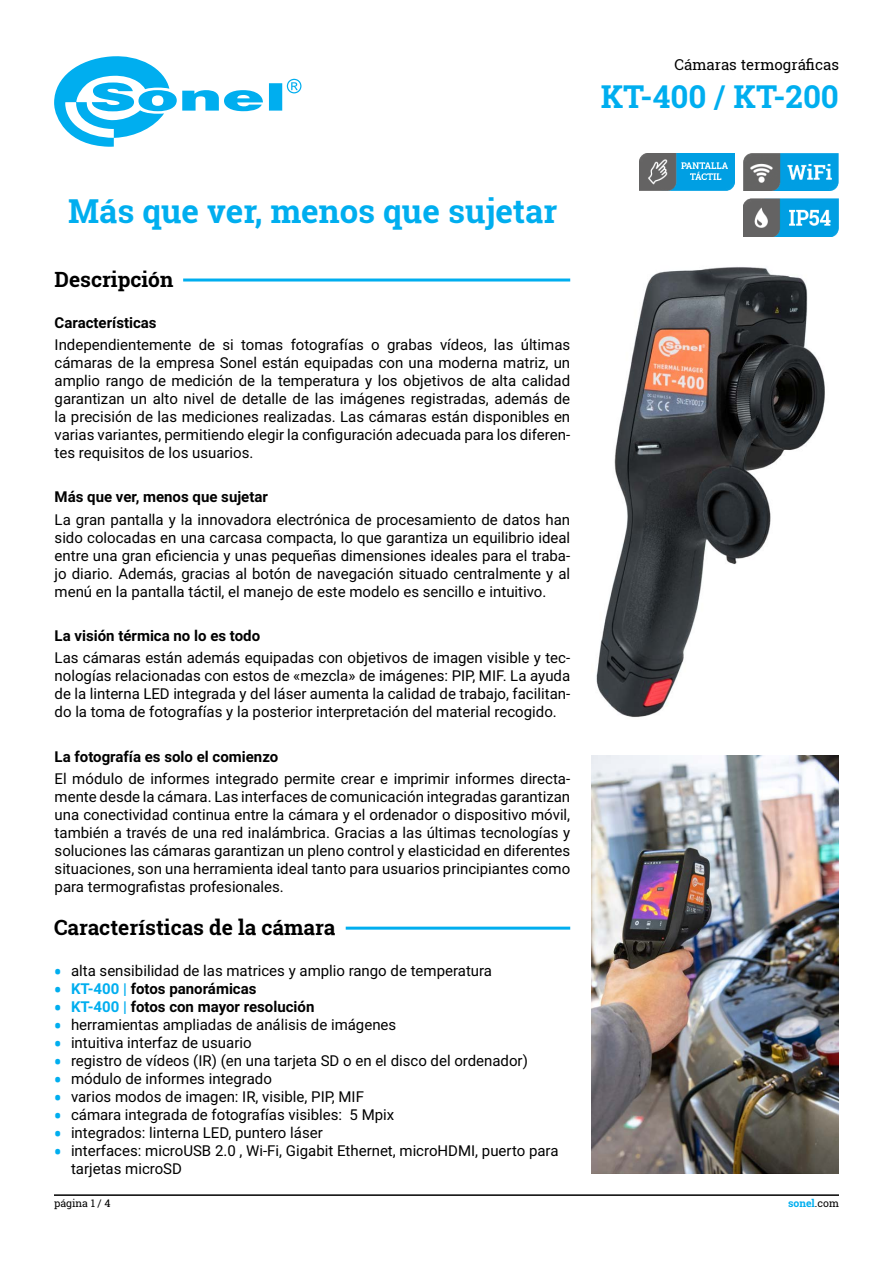
<style>
.page{position:relative;width:893px;height:1263px;background:#fff}
.page>*{position:absolute;margin:0;border:0;box-sizing:border-box;transform-origin:0 0}
.t1{font:700 33px "Roboto Slab";color:#00aeef}
.t2{font:700 31.5px "Roboto Slab";color:#00aeef}
.t3{font:700 21px "Roboto Slab";color:#000}
.t4{font:15px/18px "Roboto";color:#000;text-align:justify}
.t5{font:700 15px "Roboto";color:#000}
.t6{font:15px "Roboto Slab";color:#000}
.t7{font:10.5px "Roboto Slab";color:#000}
.t8{font:700 10.5px "Roboto Slab";color:#00aeef}
.s1{font-family:"Roboto Slab";font-weight:700;font-size:21px;color:#00aeef}
.s2{font-family:"Roboto Slab";font-size:21px;color:#00aeef}
.s3{color:#00aeef}
.s4{font-weight:400;color:#000}
</style>
<div class="page">
<hr style="left:54px;top:1194px;width:785px;height:2px;background:#000">
<svg style="left:54px;top:56px;width:247px;height:91px"></svg>
<hr style="left:183px;top:278px;width:387px;height:3px;background:#00aeef">
<hr style="left:346px;top:927px;width:224px;height:3px;background:#00aeef">
<img style="left:639px;top:153px;width:96px;height:37px">
<img style="left:743px;top:153px;width:96px;height:37px">
<img style="left:743px;top:199px;width:96px;height:37px">
<img style="left:596px;top:267px;width:229px;height:450px">
<img style="left:591px;top:756px;width:248px;height:417px">
<p class="t6" style="left:674px;top:54px;width:166px">Cámaras termográficas</p>
<h2 class="t2" style="left:601px;top:75px;width:240px">KT-400 / KT-200</h2>
<h1 class="t1" style="left:68px;top:188px;width:491px">Más que ver, menos que sujetar</h1>
<h3 class="t3" style="left:55px;top:265px;width:120px">Descripción</h3>
<p class="t5" style="left:55px;top:312px;width:104px">Características</p>
<p class="t4" style="left:55px;top:335px;width:517px">Independientemente de si tomas fotografías o grabas vídeos, las últimas cámaras de la empresa Sonel están equipadas con una moderna matriz, un amplio rango de medición de la temperatura y los objetivos de alta calidad garantizan un alto nivel de detalle de las imágenes registradas, además de la precisión de las mediciones realizadas. Las cámaras están disponibles en varias variantes, permitiendo elegir la configuración adecuada para los diferen&shy;tes requisitos de los usuarios.</p>
<p class="t5" style="left:55px;top:486px;width:215px">Más que ver, menos que sujetar</p>
<p class="t4" style="left:55px;top:510px;width:517px">La gran pantalla y la innovadora electrónica de procesamiento de datos han sido colocadas en una carcasa compacta, lo que garantiza un equilibrio ideal entre una gran eficiencia y unas pequeñas dimensiones ideales para el traba&shy;jo diario. Además, gracias al botón de navegación situado centralmente y al menú en la pantalla táctil, el manejo de este modelo es sencillo e intuitivo.</p>
<p class="t5" style="left:55px;top:625px;width:207px">La visión térmica no lo es todo</p>
<p class="t4" style="left:55px;top:648px;width:517px">Las cámaras están además equipadas con objetivos de imagen visible y tec&shy;nologías relacionadas con estos de «mezcla» de imágenes: PIP, MIF. La ayuda de la linterna LED integrada y del láser aumenta la calidad de trabajo, facilitan&shy;do la toma de fotografías y la posterior interpretación del material recogido.</p>
<p class="t5" style="left:55px;top:746px;width:225px">La fotografía es solo el comienzo</p>
<p class="t4" style="left:55px;top:769px;width:517px">El módulo de informes integrado permite crear e imprimir informes directa&shy;mente desde la cámara. Las interfaces de comunicación integradas garantizan una conectividad continua entre la cámara y el ordenador o dispositivo móvil, también a través de una red inalámbrica. Gracias a las últimas tecnologías y soluciones las cámaras garantizan un pleno control y elasticidad en diferentes situaciones, son una herramienta ideal tanto para usuarios principiantes como para termografistas profesionales.</p>
<h3 class="t3" style="left:54px;top:913px;width:283px">Características de la cámara</h3>
<p class="t4" style="left:54px;top:961px;width:440px"><span class="s1">•</span> alta sensibilidad de las matrices y amplio rango de temperatura</p>
<p class="t5" style="left:54px;top:978px;width:204px"><span class="s2">•</span> <span class="s3">KT-400 |</span> fotos panorámicas</p>
<p class="t5" style="left:54px;top:996px;width:262px"><span class="s2">•</span> <span class="s3">KT-400 |</span> fotos con mayor resolución</p>
<p class="t4" style="left:54px;top:1015px;width:344px"><span class="s1">•</span> herramientas ampliadas de análisis de imágenes</p>
<p class="t4" style="left:54px;top:1033px;width:199px"><span class="s1">•</span> intuitiva interfaz de usuario</p>
<p class="t4" style="left:54px;top:1051px;width:475px"><span class="s1">•</span> registro de vídeos (IR) (en una tarjeta SD o en el disco del ordenador)</p>
<p class="t4" style="left:54px;top:1069px;width:219px"><span class="s1">•</span> módulo de informes integrado</p>
<p class="t4" style="left:54px;top:1087px;width:311px"><span class="s1">•</span> varios modos de imagen: IR, visible, PIP, MIF</p>
<p class="t4" style="left:54px;top:1105px;width:342px"><span class="s1">•</span> cámara integrada de fotografías visibles: 5 Mpix</p>
<p class="t4" style="left:54px;top:1123px;width:270px"><span class="s1">•</span> integrados: linterna LED, puntero láser</p>
<p class="t4" style="left:71px;top:1141px;width:489px;text-indent:-17px"><span class="s1">•</span> interfaces: microUSB 2.0 , Wi-Fi, Gigabit Ethernet, microHDMI, puerto para tarjetas microSD</p>
<p class="t7" style="left:54px;top:1196px;width:58px">página 1 / 4</p>
<p class="t8" style="left:788px;top:1196px;width:52px">sonel<span class="s4">.com</span></p>
</div>
